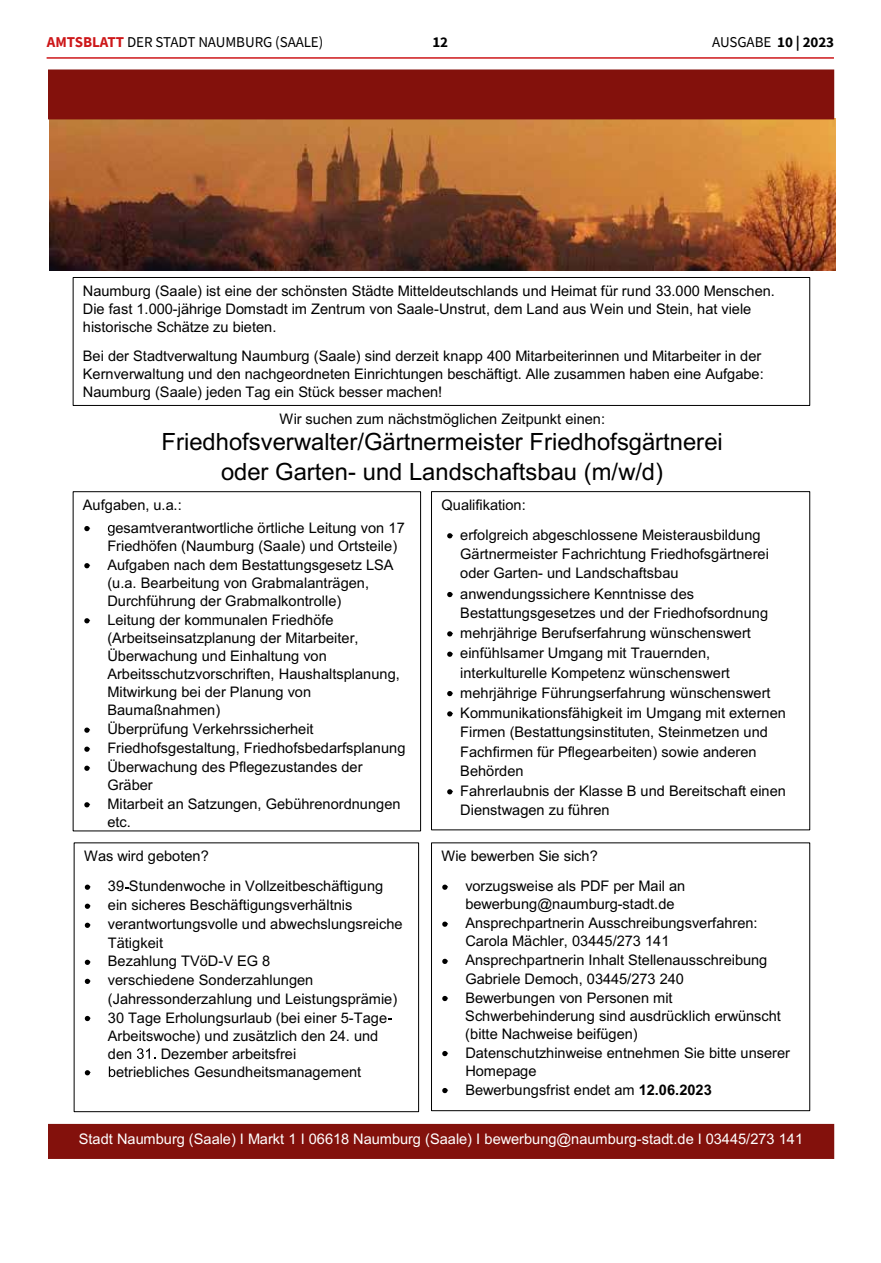
<style>
.page{position:relative;width:881px;height:1263px;background:#fff}
.page>*{position:absolute;margin:0;border:0;box-sizing:border-box;transform-origin:0 0}
.t1{font:23.85px/29.5px "Cvygbp Arial";color:#000;text-align:center}
.t2{font:15px "Source Sans Pro";letter-spacing:-.005em;color:#000}
.t3{font:700 15px "Source Sans Pro";color:#000}
.t4{font:14.55px/18.5px "Cvygbp Arial";color:#000}
.t5{font:14.55px "Cvygbp Arial";color:#fff}
.s1{font-weight:700;color:#cd1719}
.s2{font-weight:700}
.s3{font-family:"Cxnwql Arial";font-weight:700}
</style>
<div class="page">
<hr style="left:47px;top:57px;width:786px;height:2px;background:#cd1719">
<img style="left:49px;top:119px;width:786px;height:151px">
<div style="left:73px;top:277px;width:736px;height:129px;border:1px solid #000"></div>
<div style="left:73px;top:491px;width:348px;height:340px;border:1px solid #000"></div>
<svg style="left:84px;top:526px;width:6px;height:5px"></svg>
<svg style="left:108px;top:525px;width:6px;height:11px"></svg>
<svg style="left:84px;top:563px;width:6px;height:5px"></svg>
<svg style="left:84px;top:618px;width:6px;height:5px"></svg>
<svg style="left:84px;top:727px;width:6px;height:6px"></svg>
<svg style="left:84px;top:747px;width:6px;height:5px"></svg>
<svg style="left:84px;top:766px;width:6px;height:5px"></svg>
<svg style="left:84px;top:802px;width:6px;height:5px"></svg>
<div style="left:431px;top:491px;width:378px;height:339px;border:1px solid #000"></div>
<svg style="left:447px;top:533px;width:6px;height:5px"></svg>
<svg style="left:447px;top:592px;width:6px;height:5px"></svg>
<svg style="left:447px;top:631px;width:6px;height:5px"></svg>
<svg style="left:447px;top:652px;width:6px;height:5px"></svg>
<svg style="left:447px;top:691px;width:6px;height:5px"></svg>
<svg style="left:447px;top:711px;width:6px;height:5px"></svg>
<svg style="left:447px;top:789px;width:6px;height:5px"></svg>
<div style="left:74px;top:842px;width:345px;height:270px;border:1px solid #000"></div>
<svg style="left:85px;top:884px;width:6px;height:6px"></svg>
<svg style="left:85px;top:904px;width:6px;height:5px"></svg>
<svg style="left:85px;top:923px;width:6px;height:5px"></svg>
<svg style="left:85px;top:960px;width:6px;height:5px"></svg>
<svg style="left:85px;top:979px;width:6px;height:5px"></svg>
<svg style="left:85px;top:1016px;width:6px;height:5px"></svg>
<svg style="left:137px;top:1048px;width:18px;height:11px"></svg>
<svg style="left:85px;top:1070px;width:6px;height:5px"></svg>
<svg style="left:109px;top:1066px;width:6px;height:11px"></svg>
<div style="left:431px;top:842px;width:378px;height:269px;border:1px solid #000"></div>
<svg style="left:442px;top:884px;width:6px;height:6px"></svg>
<svg style="left:442px;top:921px;width:6px;height:6px"></svg>
<svg style="left:442px;top:959px;width:6px;height:5px"></svg>
<svg style="left:442px;top:996px;width:6px;height:5px"></svg>
<svg style="left:442px;top:1051px;width:6px;height:5px"></svg>
<svg style="left:442px;top:1088px;width:6px;height:5px"></svg>
<div style="left:48px;top:1124px;width:785px;height:34px;background:#83110c"></div>
<div style="left:48px;top:1124px;width:785px;height:35px;border:1px solid #83110c"></div>
<div style="left:48px;top:70px;width:785px;height:49px;background:#83110c"></div>
<div style="left:48px;top:69px;width:785px;height:50px;border:1px solid #83110c"></div>
<p class="t2" style="left:47px;top:32px;width:278px"><span class="s1">AMTSBLATT</span> DER STADT NAUMBURG (SAALE)</p>
<p class="t3" style="left:432px;top:32px;width:17px">12</p>
<p class="t2" style="left:712px;top:32px;width:123px">AUSGABE <span class="s2">10 | 2023</span></p>
<p class="t4" style="left:83px;top:282px;width:693px;line-height:18px">Naumburg (Saale) ist eine der schönsten Städte Mitteldeutschlands und Heimat für rund 33.000 Menschen.<br>Die fast 1.000-jährige Domstadt im Zentrum von Saale-Unstrut, dem Land aus Wein und Stein, hat viele historische Schätze zu bieten.</p>
<p class="t4" style="left:83px;top:347px;width:682px;line-height:18px">Bei der Stadtverwaltung Naumburg (Saale) sind derzeit knapp 400 Mitarbeiterinnen und Mitarbeiter in der<br>Kernverwaltung und den nachgeordneten Einrichtungen beschäftigt. Alle zusammen haben eine Aufgabe:<br>Naumburg (Saale) jeden Tag ein Stück besser machen!</p>
<p class="t4" style="left:279px;top:409px;width:327px">Wir suchen zum nächstmöglichen Zeitpunkt einen:</p>
<h1 class="t1" style="left:161px;top:427px;width:562px">Friedhofsverwalter/Gärtnermeister Friedhofsgärtnerei oder Garten- und Landschaftsbau (m/w/d)</h1>
<p class="t4" style="left:115px;top:494px;width:291px;line-height:22.4px;text-indent:-33px">Aufgaben, u.a.:<br>esamtverantwortliche örtliche Leitung von 17</p>
<p class="t4" style="left:107px;top:537px;width:299px">Friedhöfen (Naumburg (Saale) und Ortsteile)<br>Aufgaben nach dem Bestattungsgesetz LSA (u.a. Bearbeitung von Grabmalanträgen, Durchführung der Grabmalkontrolle)<br>Leitung der kommunalen Friedhöfe (Arbeitseinsatzplanung der Mitarbeiter, Überwachung und Einhaltung von Arbeitsschutzvorschriften, Haushaltsplanung, Mitwirkung bei der Planung von Baumaßnahmen)<br>Überprüfung Verkehrssicherheit Friedhofsgestaltung, Friedhofsbedarfsplanung Überwachung des Pflegezustandes der</p>
<p class="t4" style="left:107px;top:776px;width:294px">Gräber<br>Mitarbeit an Satzungen, Gebührenordnungen etc.</p>
<p class="t4" style="left:460px;top:490px;width:302px;line-height:29.7px;text-indent:-19px">Qualifikation:<br>erfolgreich abgeschlossene Meisterausbildung</p>
<p class="t4" style="left:460px;top:544px;width:327px;line-height:19.6px">Gärtnermeister Fachrichtung Friedhofsgärtnerei oder Garten- und Landschaftsbau anwendungssichere Kenntnisse des Bestattungsgesetzes und der Friedhofsordnung mehrjährige Berufserfahrung wünschenswert einfühlsamer Umgang mit Trauernden, interkulturelle Kompetenz wünschenswert mehrjährige Führungserfahrung wünschenswert Kommunikationsfähigkeit im Umgang mit externen Firmen (Bestattungsinstituten, Steinmetzen und Fachfirmen für Pflegearbeiten) sowie anderen Behörden<br>Fahrerlaubnis der Klasse B und Bereitschaft einen Dienstwagen zu führen</p>
<p class="t4" style="left:465px;top:841px;width:221px;line-height:29.8px;text-indent:-24px">Wie bewerben Sie sich? vorzugsweise als PDF per Mail an</p>
<p class="t4" style="left:465px;top:895px;width:326px">bewerbung@naumburg-stadt.de Ansprechpartnerin Ausschreibungsverfahren:<br>Carola Mächler, 03445/273 141<br>Ansprechpartnerin Inhalt Stellenausschreibung Gabriele Democh, 03445/273 240<br>Bewerbungen von Personen mit Schwerbehinderung sind ausdrücklich erwünscht (bitte Nachweise beifügen)<br>Datenschutzhinweise entnehmen Sie bitte unserer Homepage<br>Bewerbungsfrist endet am <span class="s3">12.06.2023</span></p>
<p class="t5" style="left:79px;top:1129px;width:725px">Stadt Naumburg (Saale) I Markt 1 I 06618 Naumburg (Saale) I bewerbung@naumburg-stadt.de I 03445/273 141</p>
<p class="t4" style="left:108px;top:841px;width:277px;line-height:29.8px;text-indent:-24px">Was wird geboten?<br>39 Stundenwoche in Vollzeitbeschäftigung</p>
<p class="t4" style="left:108px;top:896px;width:296px">ein sicheres Beschäftigungsverhältnis verantwortungsvolle und abwechslungsreiche<br>Tätigkeit<br>Bezahlung TVöD-V EG 8<br>verschiedene Sonderzahlungen (Jahressonderzahlung und Leistungsprämie)<br>30 Tage Erholungsurlaub (bei einer 5-Tage<br>Arbeitswoche) und zusätzlich den 24. und den</p>
<p class="t4" style="left:116px;top:1045px;width:247px;text-indent:45px">Dezember arbeitsfrei etriebliches Gesundheitsmanagement</p>
</div>
